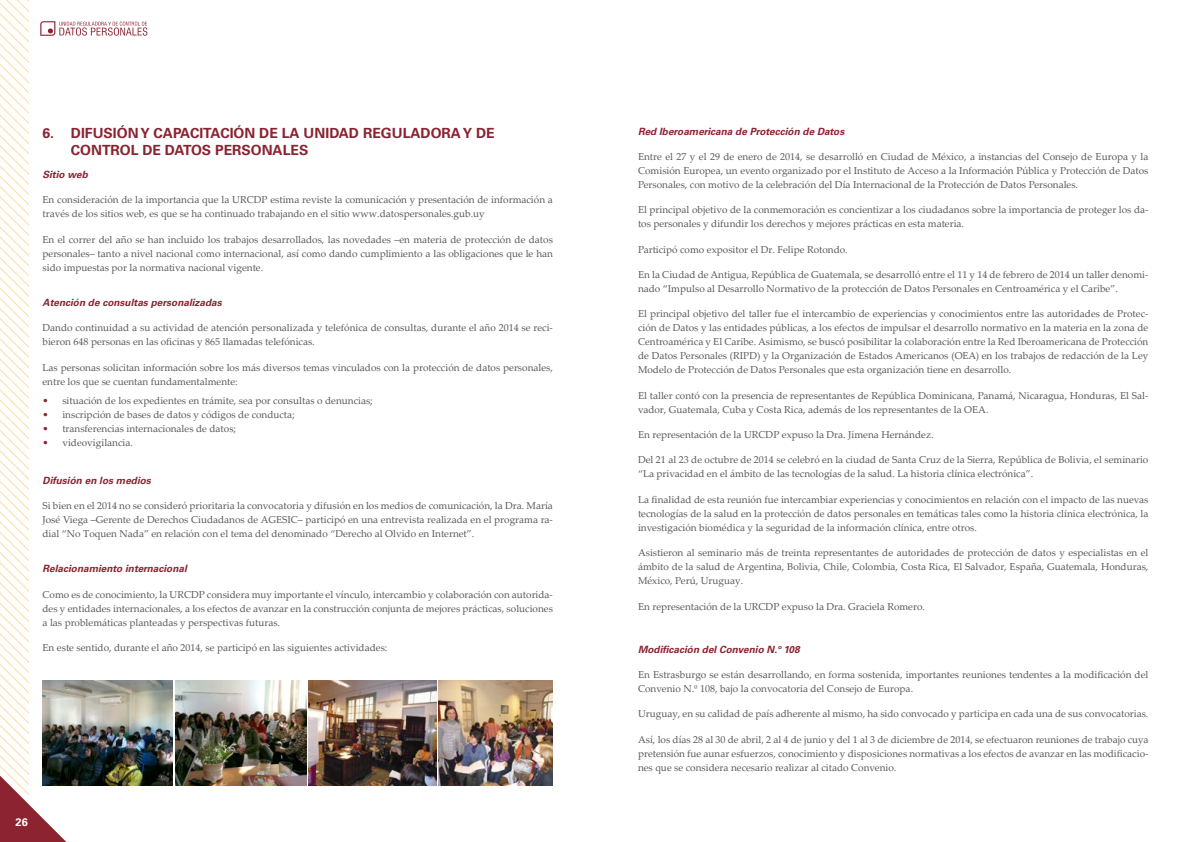
<style>
.page{position:relative;width:1191px;height:842px;background:#fff}
.page>*{position:absolute;margin:0;border:0;box-sizing:border-box;transform-origin:0 0}
.t1{font:700 14px/17px "Univers LT Std";color:#8b2331}
.t2{font:700 11px "Univers LT Std";color:#fff}
.t3{font:10px/14px "Palatino Linotype";color:#58595b;text-align:justify}
.t4{font:italic 700 10px "Univers LT Std";color:#8b2331}
.s1{color:#8b2331}
</style>
<div class="page">
<svg style="left:0;top:0;width:147px;height:842px"></svg>
<img style="left:43px;top:681px;width:130px;height:104px">
<img style="left:176px;top:681px;width:130px;height:104px">
<img style="left:309px;top:681px;width:127px;height:104px">
<img style="left:439px;top:681px;width:114px;height:104px">
<h1 class="t1" style="left:71px;top:124px;width:425px;text-indent:-28px">6. DIFUSIÓN Y CAPACITACIÓN DE LA UNIDAD REGULADORA Y DE<br>CONTROL DE DATOS PERSONALES</h1>
<p class="t4" style="left:43px;top:169px;width:47px">Sitio web</p>
<p class="t3" style="left:43px;top:192px;width:512px">En consideración de la importancia que la URCDP estima reviste la comunicación y presentación de información a través de los sitios web, es que se ha continuado trabajando en el sitio www.datospersonales.gub.uy</p>
<p class="t3" style="left:43px;top:232px;width:512px">En el correr del año se han incluido los trabajos desarrollados, las novedades –en materia de protección de datos personales– tanto a nivel nacional como internacional, así como dando cumplimiento a las obligaciones que le han sido impuestas por la normativa nacional vigente.</p>
<p class="t4" style="left:43px;top:297px;width:181px">Atención de consultas personalizadas</p>
<p class="t3" style="left:43px;top:321px;width:512px">Dando continuidad a su actividad de atención personalizada y telefónica de consultas, durante el año 2014 se reci&shy;bieron 648 personas en las oficinas y 865 llamadas telefónicas.</p>
<p class="t3" style="left:43px;top:360px;width:512px">Las personas solicitan información sobre los más diversos temas vinculados con la protección de datos personales, entre los que se cuentan fundamentalmente:</p>
<p class="t3" style="left:43px;top:394px;width:332px"><span class="s1">•</span> situación de los expedientes en trámite, sea por consultas o denuncias;</p>
<p class="t3" style="left:43px;top:408px;width:254px"><span class="s1">•</span> inscripción de bases de datos y códigos de conducta;</p>
<p class="t3" style="left:43px;top:422px;width:195px"><span class="s1">•</span> transferencias internacionales de datos;</p>
<p class="t3" style="left:43px;top:436px;width:92px"><span class="s1">•</span> videovigilancia.</p>
<p class="t4" style="left:43px;top:474px;width:110px">Difusión en los medios</p>
<p class="t3" style="left:43px;top:498px;width:512px">Si bien en el 2014 no se consideró prioritaria la convocatoria y difusión en los medios de comunicación, la Dra. María José Viega –Gerente de Derechos Ciudadanos de AGESIC– participó en una entrevista realizada en el programa ra&shy;dial “No Toquen Nada” en relación con el tema del denominado “Derecho al Olvido en Internet”.</p>
<p class="t4" style="left:43px;top:563px;width:146px">Relacionamiento internacional</p>
<p class="t3" style="left:43px;top:587px;width:512px">Como es de conocimiento, la URCDP considera muy importante el vínculo, intercambio y colaboración con autorida&shy;des y entidades internacionales, a los efectos de avanzar en la construcción conjunta de mejores prácticas, soluciones a las problemáticas planteadas y perspectivas futuras.</p>
<p class="t3" style="left:43px;top:640px;width:346px">En este sentido, durante el año 2014, se participó en las siguientes actividades:</p>
<p class="t2" style="left:16px;top:816px;width:14px">26</p>
<p class="t4" style="left:638px;top:125px;width:208px">Red Iberoamericana de Protección de Datos</p>
<p class="t3" style="left:638px;top:149px;width:512px">Entre el 27 y el 29 de enero de 2014, se desarrolló en Ciudad de México, a instancias del Consejo de Europa y la Comisión Europea, un evento organizado por el Instituto de Acceso a la Información Pública y Protección de Datos Personales, con motivo de la celebración del Día Internacional de la Protección de Datos Personales.</p>
<p class="t3" style="left:638px;top:203px;width:512px">El principal objetivo de la conmemoración es concientizar a los ciudadanos sobre la importancia de proteger los da&shy;tos personales y difundir los derechos y mejores prácticas en esta materia.</p>
<p class="t3" style="left:638px;top:242px;width:211px">Participó como expositor el Dr. Felipe Rotondo.</p>
<p class="t3" style="left:638px;top:267px;width:512px">En la Ciudad de Antigua, República de Guatemala, se desarrolló entre el 11 y 14 de febrero de 2014 un taller denomi&shy;nado “Impulso al Desarrollo Normativo de la protección de Datos Personales en Centroamérica y el Caribe”.</p>
<p class="t3" style="left:638px;top:307px;width:512px">El principal objetivo del taller fue el intercambio de experiencias y conocimientos entre las autoridades de Protec&shy;ción de Datos y las entidades públicas, a los efectos de impulsar el desarrollo normativo en la materia en la zona de Centroamérica y El Caribe. Asimismo, se buscó posibilitar la colaboración entre la Red Iberoamericana de Protección de Datos Personales (RIPD) y la Organización de Estados Americanos (OEA) en los trabajos de redacción de la Ley Modelo de Protección de Datos Personales que esta organización tiene en desarrollo.</p>
<p class="t3" style="left:638px;top:388px;width:512px">El taller contó con la presencia de representantes de República Dominicana, Panamá, Nicaragua, Honduras, El Sal&shy;vador, Guatemala, Cuba y Costa Rica, además de los representantes de la OEA.</p>
<p class="t3" style="left:638px;top:427px;width:297px">En representación de la URCDP expuso la Dra. Jimena Hernández.</p>
<p class="t3" style="left:638px;top:453px;width:512px">Del 21 al 23 de octubre de 2014 se celebró en la ciudad de Santa Cruz de la Sierra, República de Bolivia, el seminario “La privacidad en el ámbito de las tecnologías de la salud. La historia clínica electrónica”.</p>
<p class="t3" style="left:638px;top:492px;width:512px">La finalidad de esta reunión fue intercambiar experiencias y conocimientos en relación con el impacto de las nuevas tecnologías de la salud en la protección de datos personales en temáticas tales como la historia clínica electrónica, la investigación biomédica y la seguridad de la información clínica, entre otros.</p>
<p class="t3" style="left:638px;top:545px;width:512px">Asistieron al seminario más de treinta representantes de autoridades de protección de datos y especialistas en el ámbito de la salud de Argentina, Bolivia, Chile, Colombia, Costa Rica, El Salvador, España, Guatemala, Honduras, México, Perú, Uruguay.</p>
<p class="t3" style="left:638px;top:599px;width:288px">En representación de la URCDP expuso la Dra. Graciela Romero.</p>
<p class="t4" style="left:638px;top:643px;width:163px">Modificación del Convenio N.º 108</p>
<p class="t3" style="left:638px;top:667px;width:512px">En Estrasburgo se están desarrollando, en forma sostenida, importantes reuniones tendentes a la modificación del<br>Convenio N.º 108, bajo la convocatoria del Consejo de Europa.</p>
<p class="t3" style="left:638px;top:706px;width:512px">Uruguay, en su calidad de país adherente al mismo, ha sido convocado y participa en cada una de sus convocatorias.</p>
<p class="t3" style="left:638px;top:732px;width:512px">Así, los días 28 al 30 de abril, 2 al 4 de junio y del 1 al 3 de diciembre de 2014, se efectuaron reuniones de trabajo cuya pretensión fue aunar esfuerzos, conocimiento y disposiciones normativas a los efectos de avanzar en las modificacio&shy;nes que se considera necesario realizar al citado Convenio.</p>
</div>
